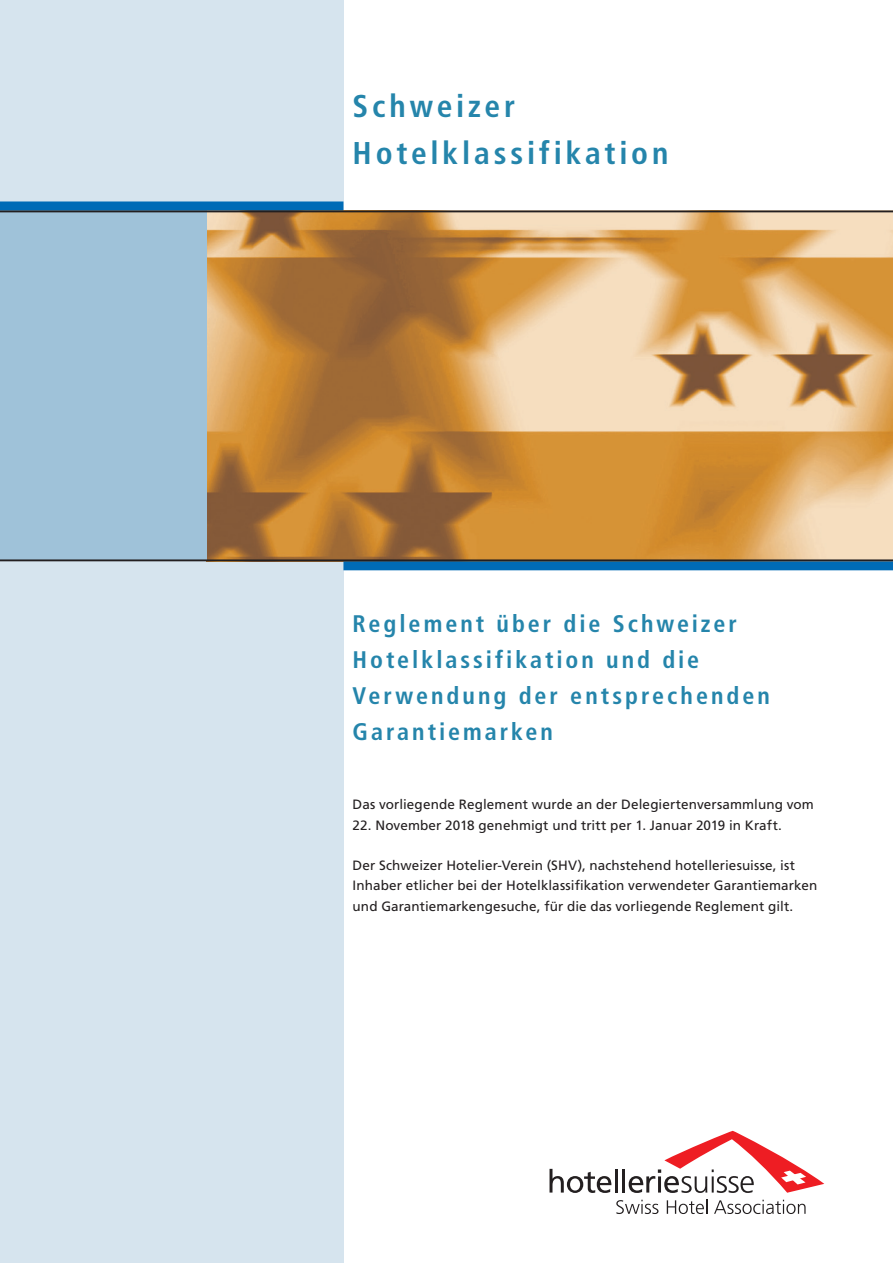
<style>
.page{position:relative;width:893px;height:1263px;background:#fff}
.page>*{position:absolute;margin:0;border:0;box-sizing:border-box;transform-origin:0 0}
.t1{font:700 condensed 31.5px/47.2px "Frutiger LT Std";letter-spacing:.12em;color:#2585ab}
.t2{font:700 condensed 24px/36px "Frutiger LT Std";letter-spacing:.125em;color:#2585ab}
.t3{font:13.5px/20.2px "Frutiger LT Std";letter-spacing:.005em;color:#231f20}
</style>
<div class="page">
<div style="left:0;top:0;width:343px;height:1263px;background:#d6e4ee"></div>
<img style="left:206px;top:212px;width:687px;height:347px">
<div style="left:0;top:210px;width:206px;height:351px;background:#9fc2d9"></div>
<div style="left:0;top:201px;width:343px;height:9px;background:#006bb6"></div>
<div style="left:343px;top:561px;width:550px;height:9px;background:#006bb6"></div>
<hr style="left:0;top:210px;width:893px;height:2px;background:#231f20">
<hr style="left:0;top:559px;width:893px;height:2px;background:#231f20">
<svg style="left:549px;top:1169px;width:62px;height:24px"></svg>
<hr style="left:615px;top:1169px;width:3px;height:23px;background:#231f20">
<hr style="left:622px;top:1169px;width:3px;height:23px;background:#231f20">
<svg style="left:616px;top:1200px;width:42px;height:14px"></svg>
<svg style="left:667px;top:1199px;width:40px;height:15px"></svg>
<svg style="left:714px;top:1200px;width:92px;height:14px"></svg>
<svg style="left:629px;top:1131px;width:195px;height:62px"></svg>
<h1 class="t1" style="left:353px;top:82px;width:317px">Schweizer<br>Hotelklassifikation</h1>
<h2 class="t2" style="left:353px;top:605px;width:419px">Reglement über die Schweizer<br>Hotelklassifikation und die<br>Verwendung der entsprechenden<br>Garantiemarken</h2>
<p class="t3" style="left:353px;top:795px;width:463px">Das vorliegende Reglement wurde an der Delegiertenversammlung vom</p>
<p class="t3" style="left:353px;top:815px;width:431px">22. November 2018 genehmigt und tritt per 1. Januar 2019 in Kraft.</p>
<p class="t3" style="left:353px;top:855px;width:466px">Der Schweizer Hotelier-Verein (SHV), nachstehend hotelleriesuisse, ist<br>Inhaber etlicher bei der Hotelklassifikation verwendeter Garantiemarken und Garantiemarkengesuche, für die das vorliegende Reglement gilt.</p>
</div>
